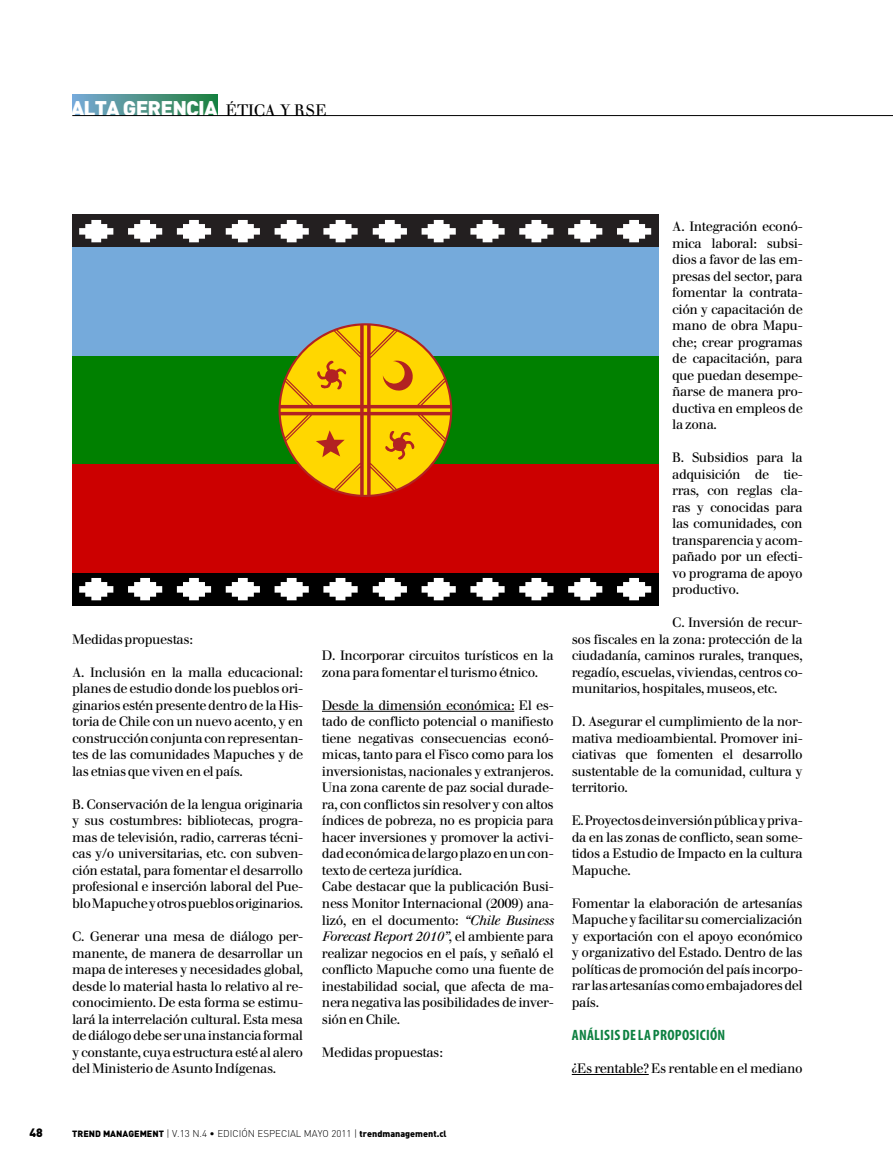
<style>
.page{position:relative;width:893px;height:1170px;background:#fff}
.page>*{position:absolute;margin:0;border:0;box-sizing:border-box;transform-origin:0 0}
.t1{font:900 21px "DIN";letter-spacing:-.04em;color:#fff}
.t2{font:700 condensed 15px "Myriad Pro";letter-spacing:.02em;color:#0c8040}
.t3{font:13.5px/16.5px "Walbaum";letter-spacing:-.03em;color:#000;text-align:justify}
.t4{font:900 12px "DIN";color:#000}
.t5{font:900 9px "DIN";color:#000}
.s1{font-family:"Walbaum";font-weight:400;font-size:16.5px;color:#000}
.s2{font-style:italic}
.s3{font-weight:300;font-size:9.75px}
</style>
<div class="page">
<div style="left:72px;top:94px;width:146px;height:22px;background:linear-gradient(to right,#7ba8d5,#1e7f3d)"></div>
<hr style="left:72px;top:115px;width:821px;height:1px;background:#000">
<hr style="left:322px;top:711px;width:192px;height:1px;background:#000">
<hr style="left:572px;top:1074px;width:77px;height:1px;background:#000">
<div style="left:72px;top:215px;width:586px;height:390px;background:#000"></div>
<div style="left:72px;top:247px;width:586px;height:109px;background:#75aadb"></div>
<div style="left:72px;top:356px;width:586px;height:108px;background:#008000"></div>
<div style="left:72px;top:464px;width:586px;height:109px;background:#c00"></div>
<div style="left:72px;top:215px;width:586px;height:32px;background:#231f20"></div>
<svg style="left:617px;top:220px;width:34px;height:22px"></svg>
<svg style="left:568px;top:220px;width:34px;height:22px"></svg>
<svg style="left:519px;top:220px;width:34px;height:22px"></svg>
<svg style="left:470px;top:220px;width:35px;height:22px"></svg>
<svg style="left:422px;top:220px;width:34px;height:22px"></svg>
<svg style="left:373px;top:220px;width:34px;height:22px"></svg>
<svg style="left:323px;top:220px;width:35px;height:22px"></svg>
<svg style="left:275px;top:220px;width:34px;height:22px"></svg>
<svg style="left:226px;top:220px;width:34px;height:22px"></svg>
<svg style="left:177px;top:220px;width:34px;height:22px"></svg>
<svg style="left:128px;top:220px;width:34px;height:22px"></svg>
<svg style="left:79px;top:220px;width:34px;height:22px"></svg>
<svg style="left:617px;top:578px;width:34px;height:22px"></svg>
<svg style="left:568px;top:578px;width:34px;height:22px"></svg>
<svg style="left:519px;top:578px;width:34px;height:22px"></svg>
<svg style="left:470px;top:578px;width:35px;height:22px"></svg>
<svg style="left:422px;top:578px;width:34px;height:22px"></svg>
<svg style="left:373px;top:578px;width:34px;height:22px"></svg>
<svg style="left:323px;top:578px;width:35px;height:22px"></svg>
<svg style="left:275px;top:578px;width:34px;height:22px"></svg>
<svg style="left:226px;top:578px;width:34px;height:22px"></svg>
<svg style="left:177px;top:578px;width:34px;height:22px"></svg>
<svg style="left:128px;top:578px;width:34px;height:22px"></svg>
<svg style="left:79px;top:578px;width:34px;height:22px"></svg>
<svg style="left:279px;top:323px;width:173px;height:174px"></svg>
<h1 class="t1" style="left:71px;top:94px;width:258px">ALTA GERENCIA <span class="s1">Ética y RSE</span></h1>
<p class="t3" style="left:72px;top:631px;width:122px">Medidas propuestas:</p>
<p class="t3" style="left:72px;top:664px;width:233px">A. Inclusión en la malla educacional: planes de estudio donde los pueblos ori&shy;ginarios estén presente dentro de la His&shy;toria de Chile con un nuevo acento, y en construcción conjunta con representan&shy;tes de las comunidades Mapuches y de las etnias que viven en el país.</p>
<p class="t3" style="left:72px;top:796px;width:233px">B. Conservación de la lengua originaria y sus costumbres: bibliotecas, progra&shy;mas de televisión, radio, carreras técni&shy;cas y/o universitarias, etc. con subven&shy;ción estatal, para fomentar el desarrollo profesional e inserción laboral del Pue&shy;blo Mapuche y otros pueblos originarios.</p>
<p class="t3" style="left:72px;top:928px;width:233px">C. Generar una mesa de diálogo per&shy;manente, de manera de desarrollar un mapa de intereses y necesidades global, desde lo material hasta lo relativo al re&shy;conocimiento. De esta forma se estimu&shy;lará la interrelación cultural. Esta mesa de diálogo debe ser una instancia formal y constante, cuya estructura esté al alero del Ministerio de Asunto Indígenas.</p>
<p class="t3" style="left:322px;top:647px;width:233px">D. Incorporar circuitos turísticos en la zona para fomentar el turismo étnico.</p>
<p class="t3" style="left:322px;top:697px;width:233px;text-align:left">Desde la dimensión económica: El es&shy;tado de conflicto potencial o manifiesto tiene negativas consecuencias econó&shy;micas, tanto para el Fisco como para los inversionistas, nacionales y extranjeros.<br>Una zona carente de paz social durade&shy;ra, con conflictos sin resolver y con altos índices de pobreza, no es propicia para hacer inversiones y promover la activi&shy;dad económica de largo plazo en un con&shy;texto de certeza jurídica.<br>Cabe destacar que la publicación Busi&shy;ness Monitor Internacional (2009) ana&shy;lizó, en el documento: <span class="s2">“Chile Business Forecast Report 2010”</span>, el ambiente para realizar negocios en el país, y señaló el conflicto Mapuche como una fuente de inestabilidad social, que afecta de ma&shy;nera negativa las posibilidades de inver&shy;sión en Chile.</p>
<p class="t3" style="left:322px;top:1043px;width:122px">Medidas propuestas:</p>
<p class="t3" style="left:672px;top:218px;width:132px">A. Integración econó&shy;mica laboral: subsi&shy;dios a favor de las em&shy;presas del sector, para fomentar la contrata&shy;ción y capacitación de mano de obra Mapu&shy;che; crear programas de capacitación, para que puedan desempe&shy;ñarse de manera pro&shy;ductiva en empleos de la zona.</p>
<p class="t3" style="left:672px;top:449px;width:132px">B. Subsidios para la adquisición de tie&shy;rras, con reglas cla&shy;ras y conocidas para las comunidades, con transparencia y acom&shy;pañado por un efecti&shy;vo programa de apoyo productivo.</p>
<p class="t3" style="left:572px;top:614px;width:232px;text-indent:100px">C. Inversión de recur&shy;sos fiscales en la zona: protección de la ciudadanía, caminos rurales, tranques, regadío, escuelas, viviendas, centros co&shy;munitarios, hospitales, museos, etc.</p>
<p class="t3" style="left:572px;top:713px;width:232px">D. Asegurar el cumplimiento de la nor&shy;mativa medioambiental. Promover ini&shy;ciativas que fomenten el desarrollo sustentable de la comunidad, cultura y territorio.</p>
<p class="t3" style="left:572px;top:812px;width:232px">E. Proyectos de inversión pública y priva&shy;da en las zonas de conflicto, sean some&shy;tidos a Estudio de Impacto en la cultura Mapuche.</p>
<p class="t3" style="left:572px;top:895px;width:232px">Fomentar la elaboración de artesanías Mapuche y facilitar su comercialización y exportación con el apoyo económico y organizativo del Estado. Dentro de las políticas de promoción del país incorpo&shy;rar las artesanías como embajadores del país.</p>
<p class="t2" style="left:572px;top:1025px;width:155px">ANÁLISIS DE LA PROPOSICIÓN</p>
<p class="t3" style="left:572px;top:1060px;width:232px">¿Es rentable? Es rentable en el mediano</p>
<p class="t4" style="left:29px;top:1124px;width:15px">48</p>
<p class="t5" style="left:72px;top:1127px;width:376px">TREND MANAGEMENT <span class="s3">| V.13 N.4 • EDICIÓN ESPECIAL MAYO 2011 |</span> trendmanagement.cl</p>
</div>
